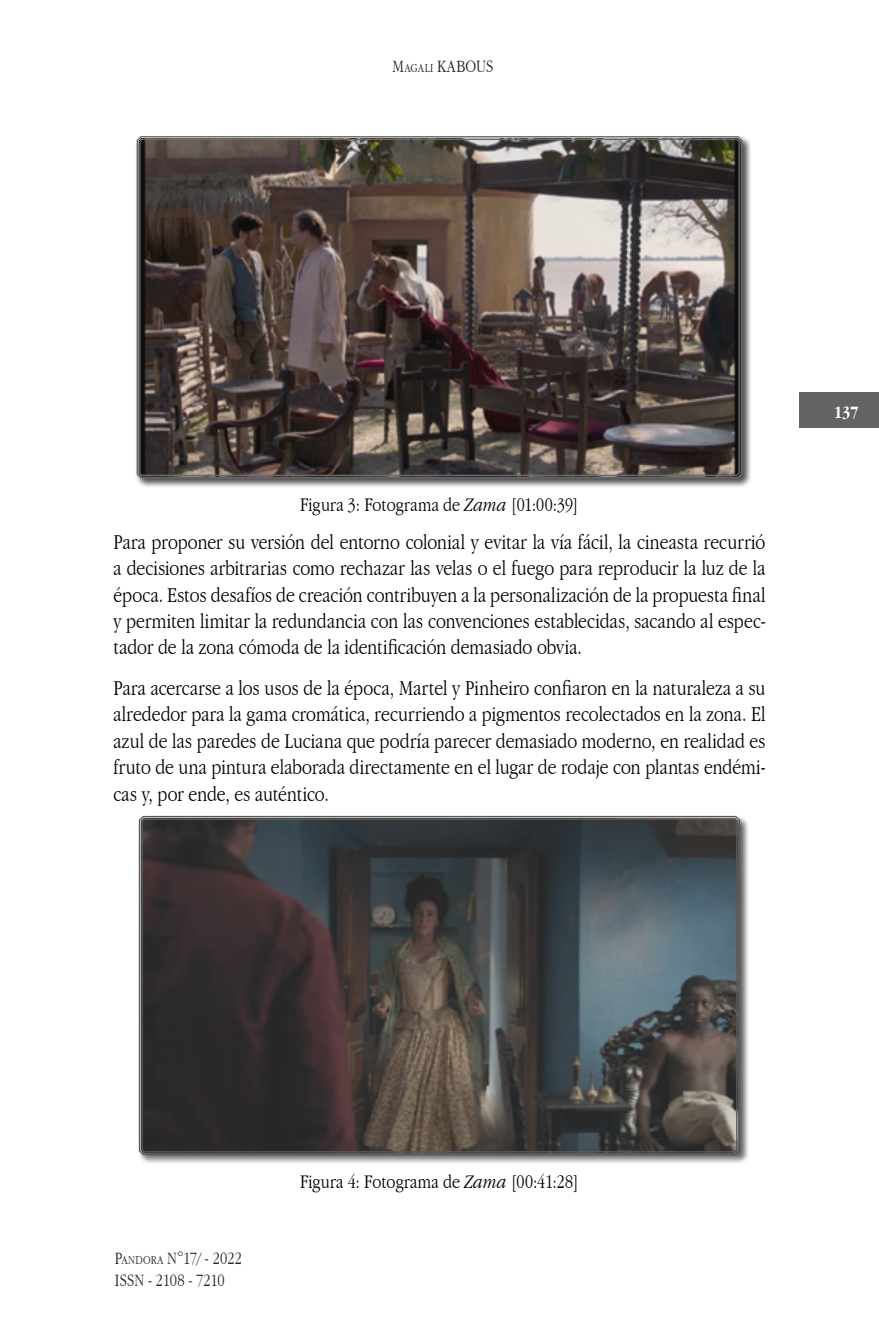
<style>
.page{position:relative;width:879px;height:1321px;background:#fff}
.page>*{position:absolute;margin:0;border:0;box-sizing:border-box;transform-origin:0 0}
.TEXTE{font:300 condensed 22px/26.4px "Garamond";color:#000;text-align:justify}
.retrait{font:300 condensed 20px "Garamond";letter-spacing:.005em;color:#000}
.t1{font:300 condensed 18px/22px "Garamond";letter-spacing:.005em;color:#282827}
.t2{font:700 condensed 18px "Garamond";color:#fff}
.s1{font-size:12.6px}
.s2{font-style:italic}
</style>
<div class="page">
<div style="left:799px;top:392px;width:80px;height:36px;background:#646363"></div>
<div style="left:136px;top:135px;width:615px;height:352px;background:#000;opacity:.75"></div>
<svg style="left:136px;top:135px;width:607px;height:345px;background:#828181"></svg>
<svg style="left:139px;top:138px;width:601px;height:339px;background:#574c49"></svg>
<div style="left:138px;top:815px;width:611px;height:349px;background:#000;opacity:.75"></div>
<svg style="left:138px;top:815px;width:603px;height:341px;background:#7e7e7e"></svg>
<svg style="left:141px;top:817px;width:597px;height:336px;background:#434344"></svg>
<p class="t1" style="left:392px;top:56px;width:102px">M<span class="s1">AGALI</span> KABOUS</p>
<p class="retrait" style="left:300px;top:494px;width:280px">Figura 3: Fotograma de <span class="s2">Zama</span> [01:00:39]</p>
<p class="TEXTE" style="left:113px;top:529px;width:653px">Para proponer su versión del entorno colonial y evitar la vía fácil, la cineasta recurrió a decisiones arbitrarias como rechazar las velas o el fuego para reproducir la luz de la época. Estos desafíos de creación contribuyen a la personalización de la propuesta final y permiten limitar la redundancia con las convenciones establecidas, sacando al espec&shy;tador de la zona cómoda de la identificación demasiado obvia.</p>
<p class="TEXTE" style="left:113px;top:675px;width:654px">Para acercarse a los usos de la época, Martel y Pinheiro confiaron en la naturaleza a su alrededor para la gama cromática, recurriendo a pigmentos recolectados en la zona. El azul de las paredes de Luciana que podría parecer demasiado moderno, en realidad es fruto de una pintura elaborada directamente en el lugar de rodaje con plantas endémi&shy;cas y, por ende, es auténtico.</p>
<p class="t2" style="left:834px;top:402px;width:26px">137</p>
<p class="t1" style="left:115px;top:1247px;width:129px">P<span class="s1">ANDORA</span> N°17/ - 2022<br>ISSN - 2108 - 7210</p>
<p class="retrait" style="left:300px;top:1170px;width:280px">Figura 4: Fotograma de <span class="s2">Zama</span> [00:41:28]</p>
</div>
